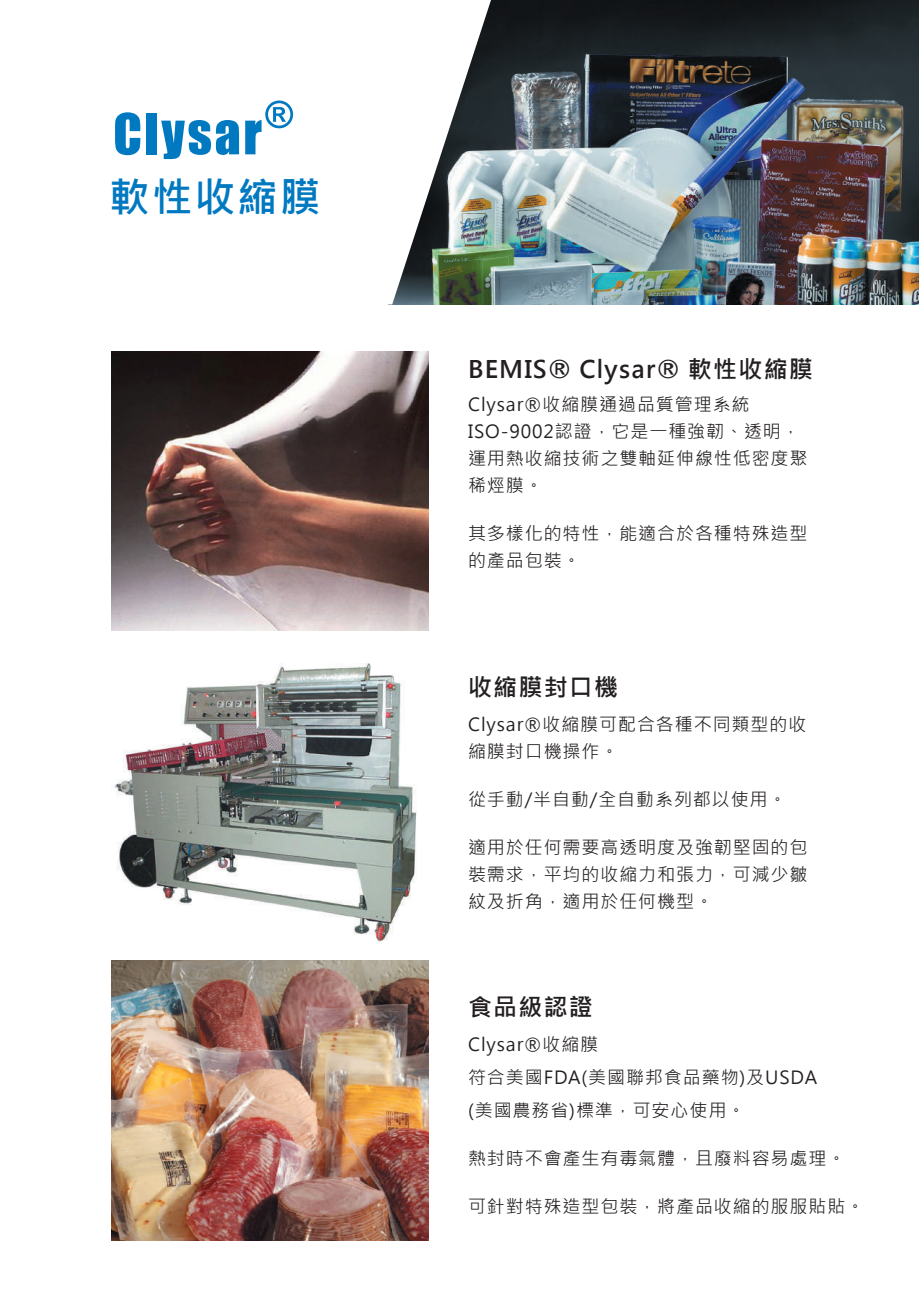
<style>
.page{position:relative;width:919px;height:1289px;background:#fff}
.page>*{position:absolute;margin:0;border:0;box-sizing:border-box;transform-origin:0 0}
.t1{font:700 40.5px "Microsoft Jheng Hei";letter-spacing:.05em;color:#0079c1}
.t2{font:700 24px "Microsoft Jheng Hei";letter-spacing:.05em;color:#231f20}
.t3{font:18px/27px "Microsoft Jheng Hei";letter-spacing:.05em;color:#231f20}
</style>
<div class="page">
<img style="left:491px;top:0;width:427px;height:304px">
<svg style="left:125px;top:0;width:366px;height:304px"></svg>
<svg style="left:115px;top:112px;width:25px;height:43px"></svg>
<div style="left:146px;top:113px;width:11px;height:41px;background:#0079c1"></div>
<svg style="left:161px;top:120px;width:78px;height:39px"></svg>
<svg style="left:245px;top:100px;width:48px;height:54px"></svg>
<img style="left:111px;top:351px;width:317px;height:280px">
<img style="left:111px;top:960px;width:317px;height:280px">
<img style="left:114px;top:663px;width:303px;height:279px">
<h1 class="t1" style="left:110px;top:171px;width:212px">軟性收縮膜</h1>
<h2 class="t2" style="left:468px;top:354px;width:346px">BEMIS® Clysar® 軟性收縮膜</h2>
<p class="t3" style="left:468px;top:391px;width:341px">Clysar®收縮膜通過品質管理系統<br>ISO-9002認證，它是一種強韌、透明，運用熱收縮技術之雙軸延伸線性低密度聚稀烴膜。</p>
<p class="t3" style="left:468px;top:520px;width:341px">其多樣化的特性，能適合於各種特殊造型的產品包裝。</p>
<h2 class="t2" style="left:468px;top:672px;width:151px">收縮膜封口機</h2>
<p class="t3" style="left:468px;top:710px;width:340px">Clysar®收縮膜可配合各種不同類型的收縮膜封口機操作。</p>
<p class="t3" style="left:468px;top:785px;width:320px">從手動/半自動/全自動系列都以使用。</p>
<p class="t3" style="left:468px;top:833px;width:341px;text-align:justify">適用於任何需要高透明度及強韌堅固的包裝需求，平均的收縮力和張力，可減少皺紋及折角，適用於任何機型。</p>
<h2 class="t2" style="left:468px;top:992px;width:126px">食品級認證</h2>
<p class="t3" style="left:468px;top:1028px;width:351px;line-height:33px">Clysar®收縮膜<br>符合美國FDA(美國聯邦食品藥物)及USDA (美國農務省)標準，可安心使用。</p>
<p class="t3" style="left:468px;top:1145px;width:379px">熱封時不會產生有毒氣體，且廢料容易處理。</p>
<p class="t3" style="left:468px;top:1193px;width:397px">可針對特殊造型包裝，將產品收縮的服服貼貼。</p>
</div>
